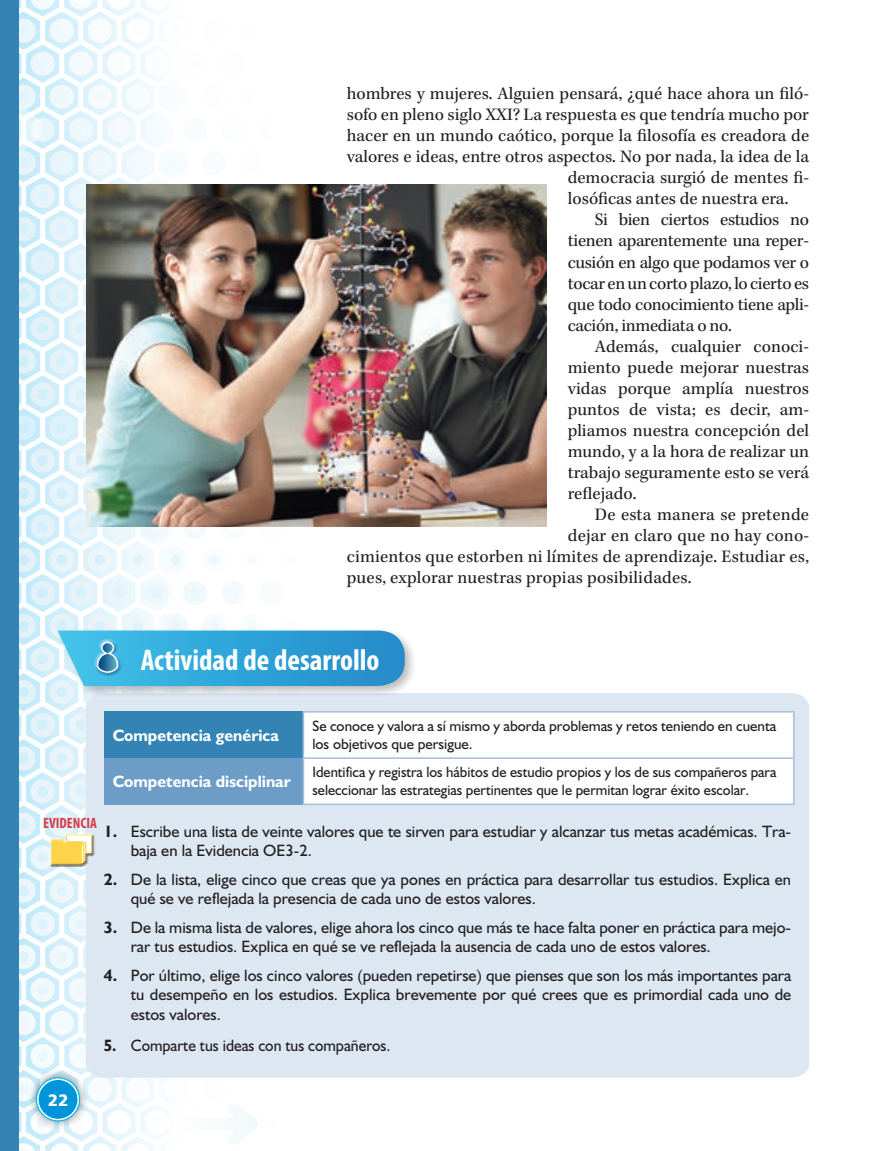
<style>
.page{position:relative;width:896px;height:1151px;background:#fff}
.page>*{position:absolute;margin:0;border:0;box-sizing:border-box;transform-origin:0 0}
._00_A_leer{font:700 condensed 30px "Myriad Pro";color:#fff}
.Txt_Gral_c_s{font:18px/21px "Kepler Std";color:#231f20;text-align:justify}
.t1{font:16.5px/19.5px "Humanist 521 BT";color:#231f20}
._00_Comp{font:700 16.5px "Humanist 521 BT";color:#fff}
.t2{font:16.5px "Humanist 521 BT";color:#231f20;scale:.95 1}
.t3{font:16.5px "Humanist 777 BT Black B";color:#fff}
.Txt_Competencias{font:15px/18px "Humanist 521 BT";color:#231f20}
._00_A_leer-2{font:700 condensed 15px "Myriad Pro";color:#d23f4c}
.s1{font-weight:700}
</style>
<div class="page">
<svg style="left:18px;top:10px;width:281px;height:1067px"></svg>
<svg style="left:18px;top:52px;width:281px;height:125px"></svg>
<div style="left:0;top:0;width:18px;height:1151px;background:#3383b5"></div>
<div style="left:27px;top:1068px;width:62px;height:62px;background:#231f20;opacity:.5"></div>
<div style="left:86px;top:693px;width:723px;height:384px;background:#dce7f2"></div>
<div style="left:104px;top:712px;width:199px;height:46px;background:#3383b5"></div>
<div style="left:303px;top:712px;width:490px;height:46px;background:#fff"></div>
<div style="left:104px;top:758px;width:199px;height:46px;background:#6d9dc7"></div>
<div style="left:303px;top:758px;width:490px;height:46px;background:#fff"></div>
<hr style="left:302px;top:711px;width:492px;height:1px;background:#a2bdda">
<hr style="left:302px;top:712px;width:2px;height:45px;background:#a2bdda">
<hr style="left:793px;top:712px;width:1px;height:45px;background:#a2bdda">
<hr style="left:302px;top:757px;width:492px;height:2px;background:#a2bdda">
<hr style="left:302px;top:759px;width:2px;height:44px;background:#a2bdda">
<hr style="left:793px;top:759px;width:1px;height:44px;background:#a2bdda">
<hr style="left:302px;top:803px;width:492px;height:2px;background:#a2bdda">
<div style="left:55px;top:627px;width:362px;height:71px;background:#231f20;opacity:.3"></div>
<svg style="left:18px;top:614px;width:387px;height:90px"></svg>
<img style="left:86px;top:185px;width:460px;height:342px">
<svg style="left:18px;top:812px;width:281px;height:57px;background:#dce8f3"></svg>
<div style="left:49px;top:832px;width:45px;height:33px;background:#fff;opacity:.75"></div>
<div style="left:49px;top:833px;width:46px;height:34px;background:#231f20;opacity:.5"></div>
<svg style="left:18px;top:0;width:136px;height:10px"></svg>
<svg style="left:18px;top:1077px;width:281px;height:74px"></svg>
<p class="Txt_Gral_c_s" style="left:346px;top:84px;width:464px">hombres y mujeres. Alguien pensará, ¿qué hace ahora un filó-</p>
<p class="Txt_Gral_c_s" style="left:346px;top:105px;width:463px">sofo en pleno siglo XXI? La respuesta es que tendría mucho por</p>
<p class="Txt_Gral_c_s" style="left:346px;top:126px;width:464px">hacer en un mundo caótico, porque la filosofía es creadora de</p>
<p class="Txt_Gral_c_s" style="left:346px;top:147px;width:464px">valores e ideas, entre otros aspectos. No por nada, la idea de la</p>
<p class="Txt_Gral_c_s" style="left:567px;top:168px;width:243px">democracia surgió de mentes fi-</p>
<p class="Txt_Gral_c_s" style="left:567px;top:189px;width:222px">losóficas antes de nuestra era.</p>
<p class="Txt_Gral_c_s" style="left:567px;top:210px;width:243px;text-indent:27px">Si bien ciertos estudios no tienen aparentemente una reper&shy;cusión en algo que podamos ver o tocar en un corto plazo, lo cierto es que todo conocimiento tiene apli&shy;cación, inmediata o no.</p>
<p class="Txt_Gral_c_s" style="left:567px;top:336px;width:243px;text-indent:27px">Además, cualquier conoci&shy;miento puede mejorar nuestras vidas porque amplía nuestros puntos de vista; es decir, am&shy;pliamos nuestra concepción del mundo, y a la hora de realizar un trabajo seguramente esto se verá reflejado.</p>
<p class="Txt_Gral_c_s" style="left:594px;top:504px;width:216px">De esta manera se pretende</p>
<p class="Txt_Gral_c_s" style="left:567px;top:525px;width:243px">dejar en claro que no hay cono-</p>
<p class="Txt_Gral_c_s" style="left:346px;top:546px;width:464px">cimientos que estorben ni límites de aprendizaje. Estudiar es,</p>
<p class="Txt_Gral_c_s" style="left:346px;top:567px;width:346px">pues, explorar nuestras propias posibilidades.</p>
<p class="_00_A_leer" style="left:141px;top:640px;width:240px">Actividad de desarrollo</p>
<p class="_00_Comp" style="left:113px;top:724px;width:168px">Competencia genérica</p>
<p class="Txt_Competencias" style="left:312px;top:716px;width:465px">Se conoce y valora a sí mismo y aborda problemas y retos teniendo en cuenta los objetivos que persigue.</p>
<p class="_00_Comp" style="left:113px;top:771px;width:180px">Competencia disciplinar</p>
<p class="Txt_Competencias" style="left:312px;top:763px;width:465px">Identifica y registra los hábitos de estudio propios y los de sus compañeros para seleccionar las estrategias pertinentes que le permitan lograr éxito escolar.</p>
<p class="t1" style="left:131px;top:821px;width:662px;text-indent:-27px"><span class="s1">1.</span> Escribe una lista de veinte valores que te sirven para estudiar y alcanzar tus metas académicas. Tra&shy;baja en la Evidencia OE3-2.</p>
<p class="t1" style="left:131px;top:869px;width:661px;text-indent:-27px"><span class="s1">2.</span> De la lista, elige cinco que creas que ya pones en práctica para desarrollar tus estudios. Explica en qué se ve reflejada la presencia de cada uno de estos valores.</p>
<p class="t1" style="left:131px;top:917px;width:662px;text-indent:-27px"><span class="s1">3.</span> De la misma lista de valores, elige ahora los cinco que más te hace falta poner en práctica para mejo&shy;rar tus estudios. Explica en qué se ve reflejada la ausencia de cada uno de estos valores.</p>
<p class="t1" style="left:131px;top:965px;width:662px;text-align:justify;text-indent:-27px"><span class="s1">4.</span> Por último, elige los cinco valores (pueden repetirse) que pienses que son los más importantes para tu desempeño en los estudios. Explica brevemente por qué crees que es primordial cada uno de estos valores.</p>
<p class="t2" style="left:104px;top:1035px;width:303px"><span class="s1">5.</span> Comparte tus ideas con tus compañeros.</p>
<p class="_00_A_leer-2" style="left:43px;top:813px;width:55px">EVIDENCIA</p>
<p class="t3" style="left:48px;top:1089px;width:22px">22</p>
</div>
